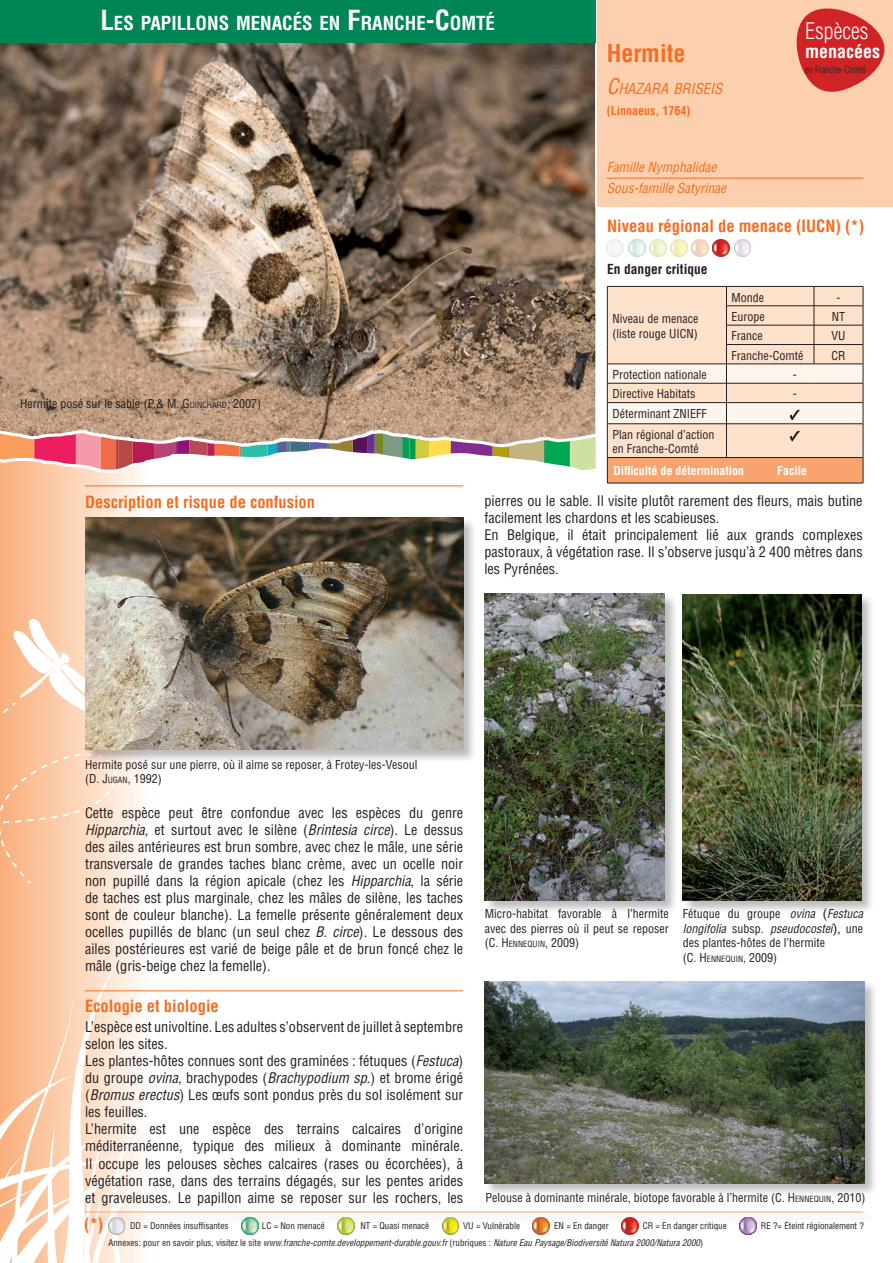
<style>
.page{position:relative;width:893px;height:1263px;background:#fff}
.page>*{position:absolute;margin:0;border:0;box-sizing:border-box;transform-origin:0 0}
.t1{font:700 condensed 24px "Helvetica";color:#f36e21}
.t2{font:300 condensed 22.35px "Helvetica";color:#fff}
.t3{font:700 condensed 18.9px "Helvetica";color:#fff}
.t4{font:700 condensed 18px "Helvetica";color:#fff}
.t5{font:700 condensed 16.5px "Helvetica";color:#f36e21}
.t6{font:700 16.5px "Arno Pro";color:#231f20}
.t7{font:italic condensed 14.7px "Helvetica";color:#f36e21}
.t8{font:condensed 14.25px/17.1px "Helvetica";color:#231f20}
.t9{font:italic condensed 13.5px/21px "Helvetica";color:#f36e21}
.t10{font:700 condensed 13.5px "Helvetica";color:#231f20}
.t11{font:condensed 12px/14.4px "Helvetica";color:#231f20}
.t12{font:700 condensed 12px "Helvetica";color:#fff}
.t13{font:700 condensed 12px "Helvetica";color:#f36e21}
.t14{font:300 condensed 9.45px "Helvetica";color:#231f20}
.t15{font:italic condensed 9px "Helvetica";color:#231f20}
.t16{font:condensed 9px "Helvetica";color:#231f20}
.s1{font-size:27px}
.s2{font-style:inherit}
.s3{font-size:8.4px}
.s4{font-size:21px}
.s5{font-style:italic}
.s6{font-family:"Arial";font-stretch:normal;font-size:13.5px}
.s7{font-style:normal}
</style>
<div class="page">
<div style="left:0;top:0;width:150px;height:1263px;background:linear-gradient(to right,#faae7a,#fffbf7)"></div>
<img style="left:0;top:43px;width:595px;height:385px">
<div style="left:595px;top:0;width:298px;height:207px;background:#fccfae"></div>
<svg style="left:0;top:957px;width:268px;height:306px"></svg>
<svg style="left:0;top:618px;width:142px;height:268px;background:#fcd1b2"></svg>
<hr style="left:595px;top:0;width:2px;height:487px;background:#fff">
<svg style="left:0;top:428px;width:596px;height:45px"></svg>
<div style="left:0;top:0;width:595px;height:43px;background:#008554"></div>
<div style="left:84px;top:1210px;width:799px;height:21px;background:#231f20;opacity:.3"></div>
<hr style="left:85px;top:1211px;width:778px;height:1px;background:#f9a46e">
<svg style="left:796px;top:8px;width:89px;height:84px"></svg>
<img style="left:108px;top:1217px;width:18px;height:17px">
<img style="left:241px;top:1217px;width:17px;height:17px">
<img style="left:337px;top:1217px;width:17px;height:17px">
<img style="left:442px;top:1217px;width:17px;height:17px">
<img style="left:533px;top:1217px;width:17px;height:17px">
<img style="left:622px;top:1217px;width:16px;height:17px">
<img style="left:740px;top:1217px;width:17px;height:17px">
<hr style="left:607px;top:483px;width:119px;height:1px;background:#231f20">
<hr style="left:726px;top:483px;width:88px;height:1px;background:#231f20">
<hr style="left:814px;top:483px;width:49px;height:1px;background:#231f20">
<svg style="left:607px;top:286px;width:257px;height:197px;background:#f1d2bc"></svg>
<hr style="left:607px;top:178px;width:256px;height:1px;background:#f36e21">
<hr style="left:85px;top:485px;width:378px;height:1px;background:#f36e21">
<hr style="left:85px;top:990px;width:378px;height:1px;background:#f36e21">
<div style="left:484px;top:980px;width:400px;height:223px;background:#231f20;opacity:.3"></div>
<img style="left:485px;top:981px;width:379px;height:202px">
<div style="left:484px;top:593px;width:200px;height:327px;background:#231f20;opacity:.3"></div>
<img style="left:485px;top:594px;width:180px;height:306px">
<div style="left:682px;top:594px;width:199px;height:326px;background:#231f20;opacity:.3"></div>
<img style="left:683px;top:595px;width:178px;height:306px">
<div style="left:84px;top:517px;width:400px;height:253px;background:#231f20;opacity:.3"></div>
<img style="left:85px;top:518px;width:379px;height:232px">
<img style="left:692px;top:240px;width:17px;height:16px">
<img style="left:713px;top:240px;width:17px;height:16px">
<img style="left:607px;top:240px;width:16px;height:16px">
<img style="left:649px;top:240px;width:17px;height:16px">
<img style="left:734px;top:240px;width:17px;height:16px">
<img style="left:628px;top:240px;width:17px;height:16px">
<img style="left:670px;top:240px;width:17px;height:16px">
<h3 class="t3" style="left:100px;top:11px;width:396px"><span class="s1">L</span>ES PAPILLONS MENACÉS EN <span class="s1">F</span>RANCHE<span class="s1">-C</span>OMTÉ</h3>
<p class="t11" style="left:20px;top:397px;width:242px">Hermite posé sur le sable <span class="s2">(P.&amp; M. G</span> <span class="s3">UINCHARD</span><span class="s2">, 2007)</span></p>
<h1 class="t1" style="left:607px;top:38px;width:80px">Hermite</h1>
<p class="t7" style="left:607px;top:80px;width:117px"><span class="s4">C</span>HAZARA BRISEIS</p>
<p class="t13" style="left:607px;top:103px;width:85px">(Linnaeus, 1764)</p>
<p class="t9" style="left:607px;top:156px;width:121px">Famille Nymphalidae<br>Sous-famille Satyrinae</p>
<h2 class="t2" style="left:805px;top:17px;width:65px">Espèces</h2>
<p class="t4" style="left:805px;top:40px;width:76px">menacées</p>
<p class="t14" style="left:805px;top:63px;width:62px">en Franche-Comté</p>
<p class="t5" style="left:607px;top:216px;width:259px">Niveau régional de menace (IUCN) (*)</p>
<p class="t10" style="left:607px;top:260px;width:102px">En danger critique</p>
<p class="t11" style="left:612px;top:312px;width:87px">Niveau de menace (liste rouge UICN)</p>
<p class="t11" style="left:732px;top:290px;width:34px">Monde</p>
<p class="t11" style="left:836px;top:290px;width:5px">-</p>
<p class="t11" style="left:732px;top:309px;width:35px">Europe</p>
<p class="t11" style="left:832px;top:309px;width:15px">NT</p>
<p class="t11" style="left:732px;top:329px;width:33px">France</p>
<p class="t11" style="left:831px;top:329px;width:16px">VU</p>
<p class="t11" style="left:732px;top:348px;width:73px">Franche-Comté</p>
<p class="t11" style="left:831px;top:348px;width:16px">CR</p>
<p class="t11" style="left:612px;top:367px;width:96px">Protection nationale</p>
<p class="t11" style="left:793px;top:367px;width:5px">-</p>
<p class="t11" style="left:612px;top:387px;width:84px">Directive Habitats</p>
<p class="t11" style="left:793px;top:387px;width:5px">-</p>
<p class="t11" style="left:612px;top:406px;width:96px">Déterminant ZNIEFF</p>
<p class="t6" style="left:790px;top:405px;width:11px">✓</p>
<p class="t11" style="left:612px;top:427px;width:103px">Plan régional d’action en Franche-Comté</p>
<p class="t6" style="left:790px;top:426px;width:11px">✓</p>
<p class="t12" style="left:613px;top:463px;width:132px">Difficulté de détermination</p>
<p class="t12" style="left:777px;top:463px;width:31px">Facile</p>
<p class="t5" style="left:85px;top:491px;width:232px">Description et risque de confusion</p>
<p class="t8" style="left:484px;top:492px;width:380px">pierres ou le sable. Il visite plutôt rarement des fleurs, mais butine facilement les chardons et les scabieuses.<br>En Belgique, il était principalement lié aux grands complexes pastoraux, à végétation rase. Il s’observe jusqu’à 2 400 mètres dans les Pyrénées.</p>
<p class="t11" style="left:85px;top:757px;width:334px">Hermite posé sur une pierre, où il aime se reposer, à Frotey-les-Vesoul <span class="s2">(D. J</span><span class="s3">UGAN</span><span class="s2">, 1992)</span></p>
<p class="t8" style="left:85px;top:804px;width:380px;text-align:justify">Cette espèce peut être confondue avec les espèces du genre <span class="s5">Hipparchia,</span> et surtout avec le silène (<span class="s5">Brintesia circe</span>). Le dessus des ailes antérieures est brun sombre, avec chez le mâle, une série transversale de grandes taches blanc crème, avec un ocelle noir non pupillé dans la région apicale (chez les <span class="s5">Hipparchia</span>, la série de taches est plus marginale, chez les mâles de silène, les taches sont de couleur blanche). La femelle présente généralement deux ocelles pupillés de blanc (un seul chez <span class="s5">B. circe</span>). Le dessous des ailes postérieures est varié de beige pâle et de brun foncé chez le mâle (gris-beige chez la femelle).</p>
<p class="t5" style="left:85px;top:996px;width:135px">Ecologie et biologie</p>
<p class="t8" style="left:85px;top:1018px;width:380px">L’espèce est univoltine. Les adultes s’observent de juillet à septembre selon les sites.<br>Les plantes-hôtes connues sont des graminées : fétuques (<span class="s5">Festuca</span>) du groupe <span class="s5">ovina</span>, brachypodes (<span class="s5">Brachypodium sp.</span>) et brome érigé (<span class="s5">Bromus erectus</span>) Les œufs sont pondus près du sol isolément sur les feuilles.<br>L’hermite est une espèce des terrains calcaires d’origine méditerranéenne, typique des milieux à dominante minérale.<br>Il occupe les pelouses sèches calcaires (rases ou écorchées), à végétation rase, dans des terrains dégagés, sur les pentes arides et graveleuses. Le papillon aime se reposer sur les rochers, les</p>
<p class="t11" style="left:485px;top:906px;width:185px;text-align:justify">Micro-habitat favorable à l’hermite avec des pierres où il peut se reposer <span class="s2">(C. H</span><span class="s3">ENNEQUIN</span><span class="s2">, 2009)</span></p>
<p class="t11" style="left:683px;top:907px;width:182px">Fétuque du groupe <span class="s5">ovina</span> <span class="s6">(</span><span class="s5">Festuca longifolia</span> subsp. <span class="s5">pseudocostei</span><span class="s6">),</span> une des plantes-hôtes de l’hermite<br><span class="s2">(C. H</span><span class="s3">ENNEQUIN</span><span class="s2">, 2009)</span></p>
<p class="t11" style="left:485px;top:1190px;width:381px">Pelouse à dominante minérale, biotope favorable à l’hermite <span class="s2">(C. H</span><span class="s3">ENNEQUIN</span><span class="s2">, 2010)</span></p>
<p class="t5" style="left:84px;top:1214px;width:21px">(*)</p>
<p class="t16" style="left:130px;top:1220px;width:100px">DD = Données insuffisantes</p>
<p class="t16" style="left:262px;top:1220px;width:64px">LC = Non menacé</p>
<p class="t16" style="left:360px;top:1220px;width:70px">NT = Quasi menacé</p>
<p class="t16" style="left:463px;top:1220px;width:58px">VU = Vulnérable</p>
<p class="t16" style="left:554px;top:1220px;width:56px">EN = En danger</p>
<p class="t16" style="left:643px;top:1220px;width:85px">CR = En danger critique</p>
<p class="t16" style="left:761px;top:1220px;width:104px">RE ?= Eteint régionalement ?</p>
<p class="t15" style="left:108px;top:1237px;width:596px"><span class="s7">Annexes: pour en savoir plus, visitez le site</span> www.franche-comte.developpement-durable.gouv.fr <span class="s7">(rubriques :</span> Nature Eau Paysage/Biodiversité Natura 2000/Natura 2000<span class="s7">)</span></p>
</div>
